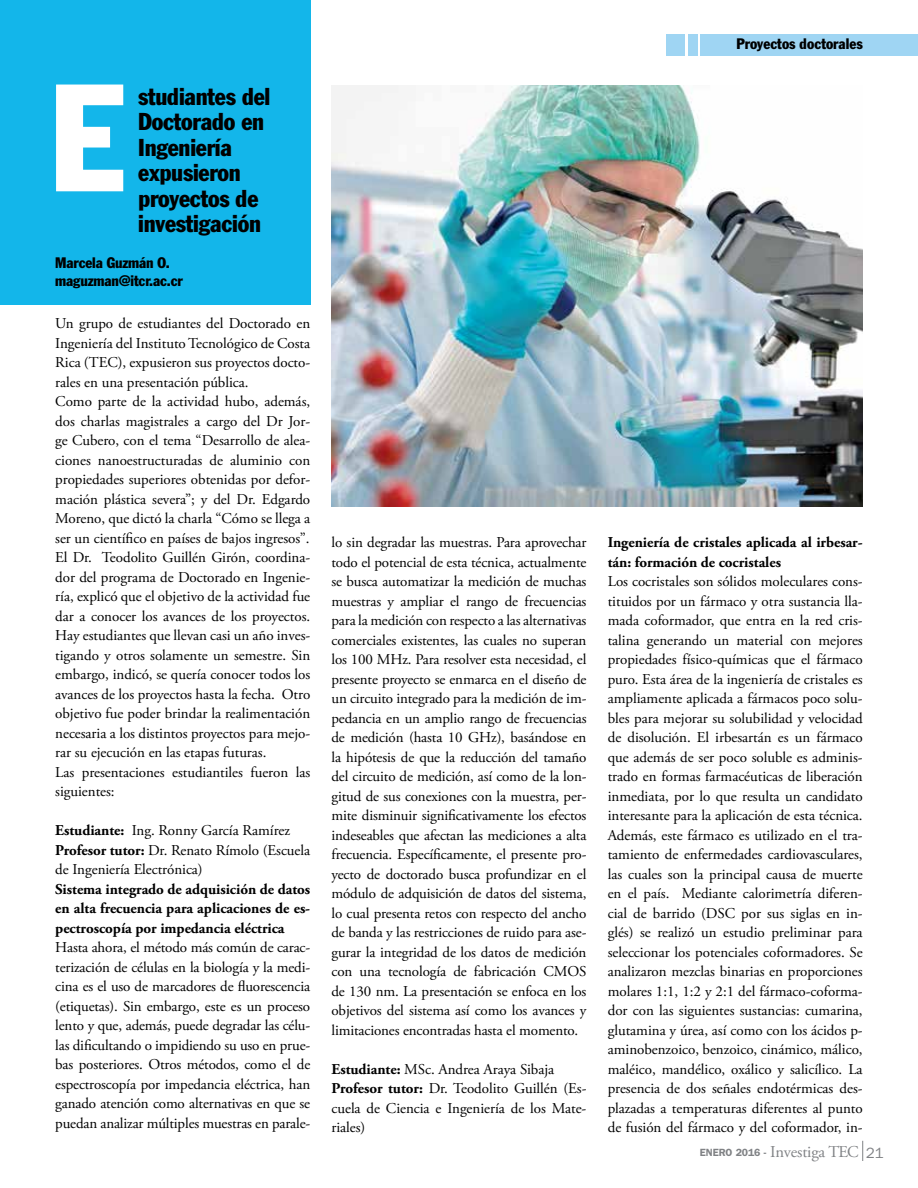
<style>
.page{position:relative;width:918px;height:1188px;background:#fff}
.page>*{position:absolute;margin:0;border:0;box-sizing:border-box;transform-origin:0 0}
.t1{font:condensed 150px "Franklin Gothic";color:#fff}
.t2{font:condensed 24px/25.5px "Franklin Gothic";letter-spacing:-.01em;color:#000}
.t3{font:16.5px "Adobe Garamond Pro";letter-spacing:-.01em;color:#808285}
.t4{font:15px/19.5px "Adobe Garamond Pro";letter-spacing:-.005em;color:#000}
.t5{font:700 15px/19.5px "Adobe Garamond Pro";letter-spacing:-.005em;color:#000;text-align:justify}
.t6{font:condensed 15px/18px "Franklin Gothic";letter-spacing:-.01em;color:#000}
.s1{font-weight:700}
.s2{font-family:"Franklin Gothic";font-weight:600;font-size:10.5px}
.s3{font-family:"Franklin Gothic";font-size:15px}
</style>
<div class="page">
<svg style="left:862px;top:1141px;width:1px;height:20px"></svg>
<div style="left:0;top:0;width:310px;height:304px;background:#13b6ea"></div>
<img style="left:332px;top:85px;width:531px;height:421px">
<div style="left:701px;top:34px;width:217px;height:21px;background:#9fd5f3"></div>
<div style="left:688px;top:34px;width:10px;height:21px;background:#9fd5f3"></div>
<div style="left:666px;top:34px;width:19px;height:21px;background:#9fd5f3"></div>
<h1 class="t1" style="left:49px;top:47px;width:76px">E</h1>
<h2 class="t2" style="left:138px;top:83px;width:134px">studiantes del<br>Doctorado en<br>Ingeniería expusieron proyectos de investigación</h2>
<p class="t6" style="left:55px;top:254px;width:129px">Marcela Guzmán O. maguzman@itcr.ac.cr</p>
<p class="t4" style="left:55px;top:314px;width:257px">Un grupo de estudiantes del Doctorado en Ingeniería del Instituto Tecnológico de Costa Rica (TEC), expusieron sus proyectos docto&shy;rales en una presentación pública.<br>Como parte de la actividad hubo, además, dos charlas magistrales a cargo del Dr Jor&shy;ge Cubero, con el tema “Desarrollo de alea&shy;ciones nanoestructuradas de aluminio con propiedades superiores obtenidas por defor&shy;mación plástica severa”; y del Dr. Edgardo Moreno, que dictó la charla “Cómo se llega a ser un científico en países de bajos ingresos”.<br>El Dr. Teodolito Guillén Girón, coordina&shy;dor del programa de Doctorado en Ingenie&shy;ría, explicó que el objetivo de la actividad fue dar a conocer los avances de los proyectos.<br>Hay estudiantes que llevan casi un año inves&shy;tigando y otros solamente un semestre. Sin embargo, indicó, se quería conocer todos los avances de los proyectos hasta la fecha. Otro objetivo fue poder brindar la realimentación necesaria a los distintos proyectos para mejo&shy;rar su ejecución en las etapas futuras.<br>Las presentaciones estudiantiles fueron las siguientes:</p>
<p class="t4" style="left:55px;top:821px;width:256px"><span class="s1">Estudiante:</span> Ing. Ronny García Ramírez<br><span class="s1">Profesor tutor:</span> Dr. Renato Rímolo (Escuela de Ingeniería Electrónica)</p>
<p class="t5" style="left:55px;top:879px;width:256px">Sistema integrado de adquisición de datos en alta frecuencia para aplicaciones de es&shy;pectroscopía por impedancia eléctrica</p>
<p class="t4" style="left:55px;top:938px;width:257px;text-align:justify">Hasta ahora, el método más común de carac&shy;terización de células en la biología y la medi&shy;cina es el uso de marcadores de fluorescencia (etiquetas). Sin embargo, este es un proceso lento y que, además, puede degradar las célu&shy;las dificultando o impidiendo su uso en prue&shy;bas posteriores. Otros métodos, como el de espectroscopía por impedancia eléctrica, han ganado atención como alternativas en que se puedan analizar múltiples muestras en parale-</p>
<p class="t6" style="left:736px;top:35px;width:128px">Proyectos doctorales</p>
<p class="t4" style="left:332px;top:533px;width:257px;text-align:justify">lo sin degradar las muestras. Para aprovechar todo el potencial de esta técnica, actualmente se busca automatizar la medición de muchas muestras y ampliar el rango de frecuencias para la medición con respecto a las alternativas comerciales existentes, las cuales no superan los 100 MHz. Para resolver esta necesidad, el presente proyecto se enmarca en el diseño de un circuito integrado para la medición de im&shy;pedancia en un amplio rango de frecuencias de medición (hasta 10 GHz), basándose en la hipótesis de que la reducción del tamaño del circuito de medición, así como de la lon&shy;gitud de sus conexiones con la muestra, per&shy;mite disminuir significativamente los efectos indeseables que afectan las mediciones a alta frecuencia. Específicamente, el presente pro&shy;yecto de doctorado busca profundizar en el módulo de adquisición de datos del sistema, lo cual presenta retos con respecto del ancho de banda y las restricciones de ruido para ase&shy;gurar la integridad de los datos de medición con una tecnología de fabricación CMOS de 130 nm. La presentación se enfoca en los objetivos del sistema así como los avances y limitaciones encontradas hasta el momento.</p>
<p class="t4" style="left:332px;top:1060px;width:256px"><span class="s1">Estudiante:</span> MSc. Andrea Araya Sibaja<br><span class="s1">Profesor tutor:</span> Dr. Teodolito Guillén (Es&shy;cuela de Ciencia e Ingeniería de los Mate&shy;riales)</p>
<p class="t5" style="left:608px;top:533px;width:256px">Ingeniería de cristales aplicada al irbesar&shy;tán: formación de cocristales</p>
<p class="t4" style="left:608px;top:572px;width:257px;text-align:justify">Los cocristales son sólidos moleculares cons&shy;tituidos por un fármaco y otra sustancia lla&shy;mada coformador, que entra en la red cris&shy;talina generando un material con mejores propiedades físico-químicas que el fármaco puro. Esta área de la ingeniería de cristales es ampliamente aplicada a fármacos poco solu&shy;bles para mejorar su solubilidad y velocidad de disolución. El irbesartán es un fármaco que además de ser poco soluble es adminis&shy;trado en formas farmacéuticas de liberación inmediata, por lo que resulta un candidato interesante para la aplicación de esta técnica.<br>Además, este fármaco es utilizado en el tra&shy;tamiento de enfermedades cardiovasculares, las cuales son la principal causa de muerte en el país. Mediante calorimetría diferen&shy;cial de barrido (DSC por sus siglas en in&shy;glés) se realizó un estudio preliminar para seleccionar los potenciales coformadores. Se analizaron mezclas binarias en proporciones molares 1:1, 1:2 y 2:1 del fármaco-coforma&shy;dor con las siguientes sustancias: cumarina, glutamina y úrea, así como con los ácidos p&shy;aminobenzoico, benzoico, cinámico, málico, maléico, mandélico, oxálico y salicílico. La presencia de dos señales endotérmicas des&shy;plazadas a temperaturas diferentes al punto de fusión del fármaco y del coformador, in-</p>
<p class="t3" style="left:700px;top:1142px;width:186px"><span class="s2">ENERO 2016 -</span> Investiga TEC <span class="s3">21</span></p>
</div>
